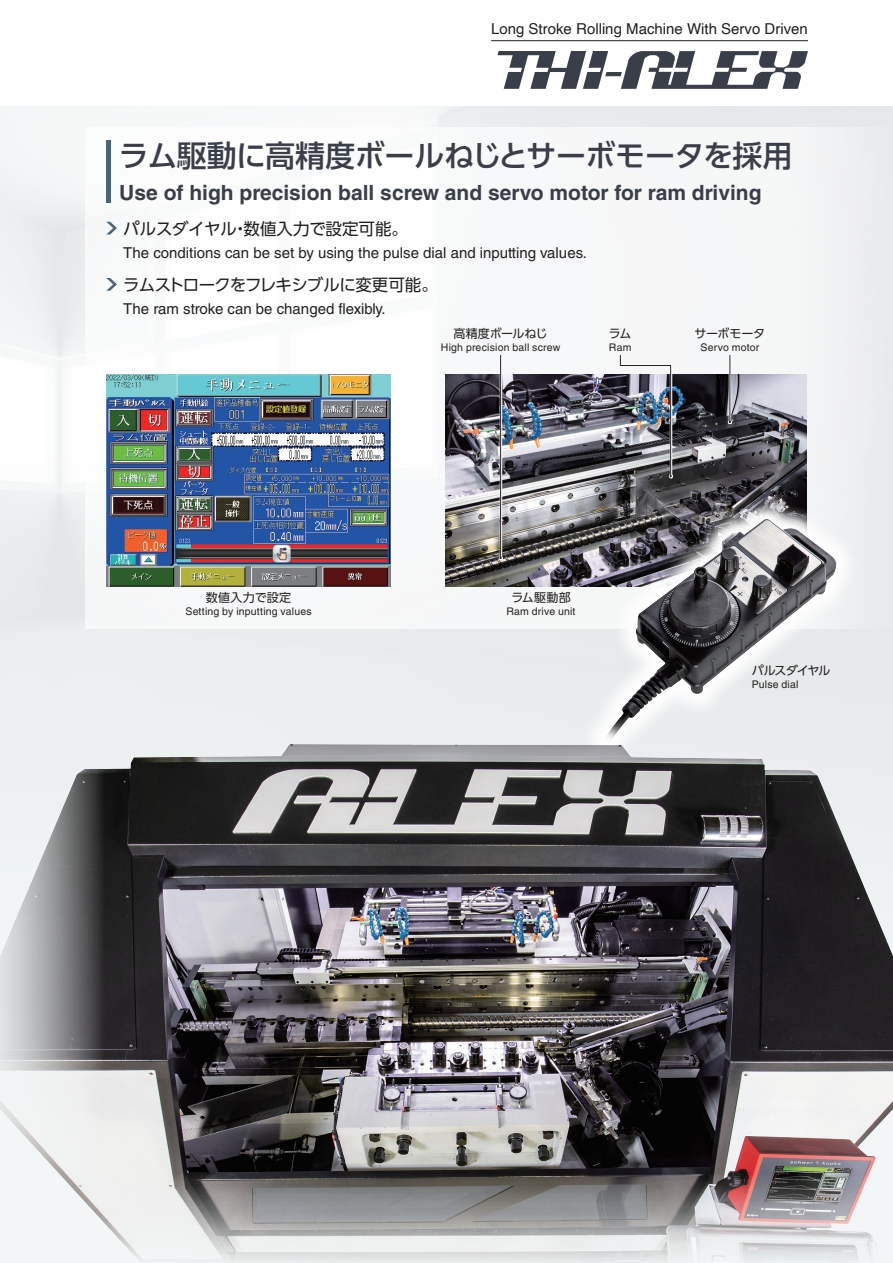
<style>
.page{position:relative;width:893px;height:1263px;background:#fff}
.page>*{position:absolute;margin:0;border:0;box-sizing:border-box;transform-origin:0 0}
.t1{font:500 30px "UD Shin Go Pro";letter-spacing:-.02em;color:#393e49}
.t2{font:700 21px "Helvetica LT Std";color:#393e49}
.t3{font:16.5px "UD Shin Go Pro";letter-spacing:-.045em;color:#231f20}
.t4{font:16.5px "UD Shin Go Pro";letter-spacing:-.005em;color:#231f20}
.t5{font:15px "Helvetica LT Std";color:#231f20}
.t6{font:15px "Helvetica";color:#231f20}
.t7{font:12px "UD Shin Go Pro";letter-spacing:-.01em;color:#231f20}
.t8{font:12px "UD Shin Go Pro";letter-spacing:.02em;color:#231f20}
.t9{font:12px "UD Shin Go Pro";letter-spacing:-.085em;color:#231f20}
.t10{font:10.5px "Helvetica LT Std";letter-spacing:.015em;color:#231f20}
</style>
<div class="page">
<div style="left:85px;top:128px;width:808px;height:501px;background:#f7f8f9"></div>
<hr style="left:491px;top:40px;width:317px;height:1px;background:#231f20">
<img style="left:445px;top:374px;width:361px;height:213px">
<img style="left:107px;top:374px;width:283px;height:213px">
<svg style="left:498px;top:355px;width:5px;height:205px"></svg>
<hr style="left:500px;top:355px;width:1px;height:203px;background:#231f20">
<svg style="left:728px;top:355px;width:4px;height:69px"></svg>
<hr style="left:730px;top:355px;width:1px;height:67px;background:#231f20">
<svg style="left:619px;top:355px;width:54px;height:123px"></svg>
<img style="left:620px;top:355px;width:52px;height:122px">
<svg style="left:579px;top:495px;width:281px;height:249px;fill:#e7eaeb"></svg>
<img style="left:595px;top:519px;width:169px;height:225px">
<div style="left:106px;top:140px;width:5px;height:63px;background:#48667b"></div>
<svg style="left:106px;top:222px;width:11px;height:12px"></svg>
<svg style="left:106px;top:278px;width:11px;height:13px"></svg>
<img style="left:0;top:744px;width:893px;height:519px">
<svg style="left:497px;top:51px;width:311px;height:38px"></svg>
<p class="t6" style="left:491px;top:17px;width:318px">Long Stroke Rolling Machine With Servo Driven</p>
<h1 class="t1" style="left:119px;top:131px;width:675px">ラム駆動に高精度ボールねじとサーボモータを採用</h1>
<h2 class="t2" style="left:119px;top:180px;width:644px">Use of high precision ball screw and servo motor for ram driving</h2>
<p class="t4" style="left:123px;top:215px;width:286px">パルスダイヤル・数値入力で設定可能。</p>
<p class="t5" style="left:123px;top:244px;width:465px">The conditions can be set by using the pulse dial and inputting values.</p>
<p class="t3" style="left:123px;top:271px;width:316px">ラムストロークをフレキシブルに変更可能。</p>
<p class="t5" style="left:123px;top:300px;width:264px">The ram stroke can be changed flexibly.</p>
<p class="t8" style="left:206px;top:587px;width:87px">数値入力で設定</p>
<p class="t10" style="left:185px;top:605px;width:128px">Setting by inputting values</p>
<p class="t7" style="left:454px;top:324px;width:95px">高精度ボールねじ</p>
<p class="t10" style="left:441px;top:342px;width:121px">High precision ball screw</p>
<p class="t7" style="left:609px;top:324px;width:24px">ラム</p>
<p class="t10" style="left:609px;top:342px;width:24px">Ram</p>
<p class="t7" style="left:695px;top:324px;width:72px">サーボモータ</p>
<p class="t10" style="left:701px;top:342px;width:60px">Servo motor</p>
<p class="t7" style="left:511px;top:587px;width:61px">ラム駆動部</p>
<p class="t10" style="left:506px;top:605px;width:71px">Ram drive unit</p>
<p class="t9" style="left:752px;top:660px;width:80px">パルスダイヤル</p>
<p class="t10" style="left:752px;top:678px;width:48px">Pulse dial</p>
</div>
